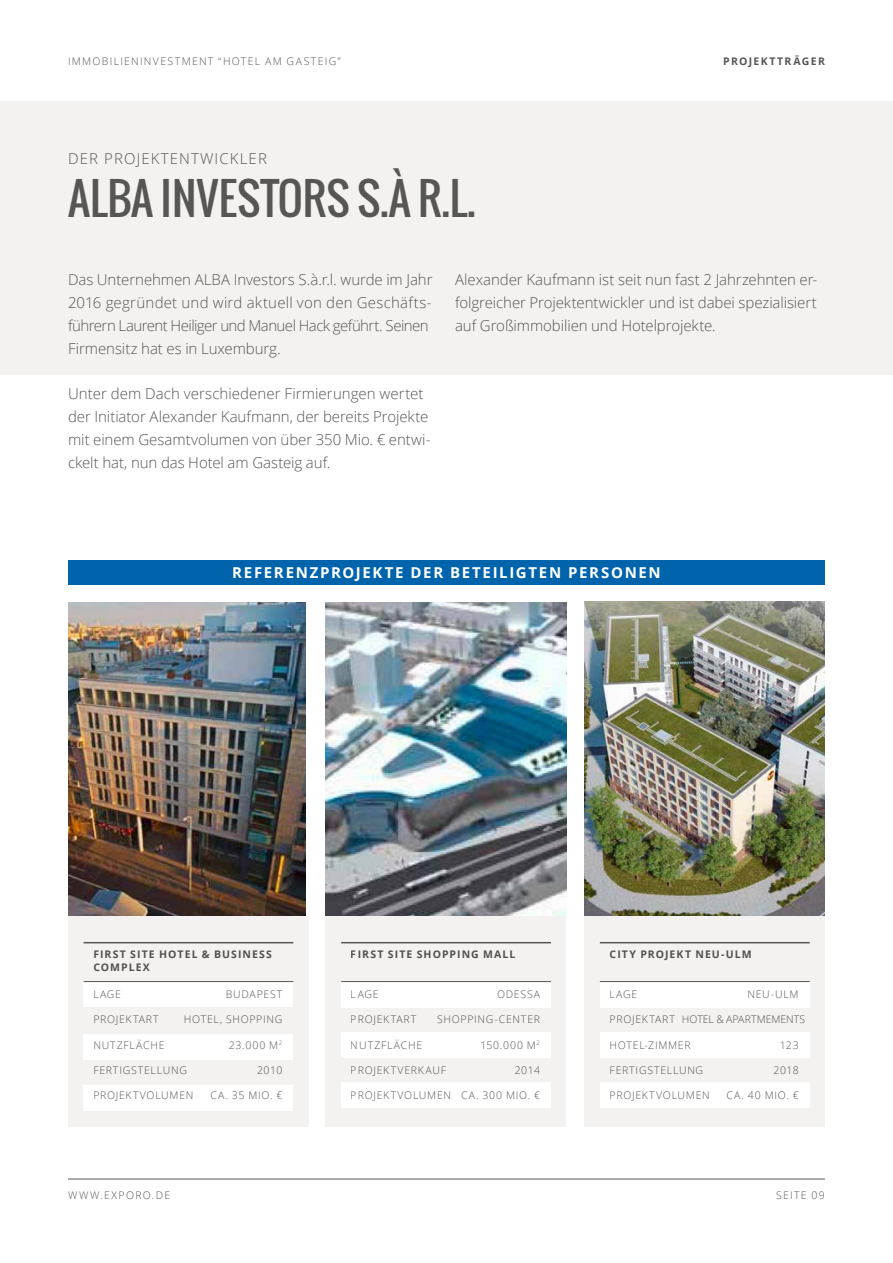
<style>
.page{position:relative;width:893px;height:1263px;background:#fff}
.page>*{position:absolute;margin:0;border:0;box-sizing:border-box;transform-origin:0 0}
.t1{font:43.5px "Oswald";color:#565655}
.t2{font:300 15px/22.8px "Open Sans";letter-spacing:-.005em;color:#565655}
.t3{font:700 15px "Open Sans";letter-spacing:.115em;color:#fff}
.t4{font:300 15px "Open Sans";letter-spacing:.075em;color:#565655}
.t5{font:300 10.5px "Open Sans";letter-spacing:.07em;color:#565655}
.t6{font:700 10.5px/12.6px "Open Sans";letter-spacing:.105em;color:#565655}
.t7{font:300 10.5px "Open Sans";letter-spacing:.12em;color:#565655}
.t8{font:300 10.5px "Open Sans";letter-spacing:.015em;color:#565655}
.t9{font:300 10.5px "Open Sans";letter-spacing:.13em;color:#565655}
.t10{font:700 10.5px "Open Sans";letter-spacing:.125em;color:#565655}
</style>
<div class="page">
<hr style="left:68px;top:1178px;width:757px;height:1px;background:#565655">
<div style="left:0;top:101px;width:893px;height:273px;background:#f4f1f1"></div>
<div style="left:68px;top:560px;width:757px;height:25px;background:#0064ad"></div>
<div style="left:68px;top:915px;width:241px;height:212px;background:#f4f1f1"></div>
<img style="left:68px;top:602px;width:237px;height:313px">
<div style="left:326px;top:737px;width:240px;height:390px;background:#f4f1f1"></div>
<div style="left:584px;top:737px;width:241px;height:390px;background:#f4f1f1"></div>
<img style="left:326px;top:602px;width:240px;height:313px">
<img style="left:584px;top:602px;width:241px;height:313px">
<div style="left:83px;top:982px;width:210px;height:25px;background:#fff"></div>
<div style="left:84px;top:1086px;width:209px;height:25px;background:#fff"></div>
<div style="left:84px;top:1034px;width:209px;height:25px;background:#fff"></div>
<hr style="left:84px;top:981px;width:209px;height:1px;background:#565655">
<hr style="left:84px;top:942px;width:209px;height:1px;background:#565655">
<div style="left:341px;top:982px;width:210px;height:25px;background:#fff"></div>
<div style="left:341px;top:1082px;width:210px;height:26px;background:#fff"></div>
<div style="left:341px;top:1032px;width:210px;height:25px;background:#fff"></div>
<hr style="left:341px;top:981px;width:210px;height:1px;background:#565655">
<hr style="left:341px;top:942px;width:210px;height:1px;background:#565655">
<div style="left:600px;top:982px;width:209px;height:25px;background:#fff"></div>
<div style="left:600px;top:1082px;width:209px;height:26px;background:#fff"></div>
<div style="left:600px;top:1032px;width:209px;height:25px;background:#fff"></div>
<hr style="left:600px;top:981px;width:210px;height:1px;background:#565655">
<hr style="left:600px;top:942px;width:210px;height:1px;background:#565655">
<p class="t7" style="left:68px;top:54px;width:274px">IMMOBILIENINVESTMENT “HOTEL AM GASTEIG”</p>
<p class="t4" style="left:68px;top:149px;width:200px">DER PROJEKTENTWICKLER</p>
<h1 class="t1" style="left:68px;top:165px;width:409px">ALBA INVESTORS S.À R.L.</h1>
<p class="t10" style="left:723px;top:54px;width:103px">PROJEKTTRÄGER</p>
<p class="t2" style="left:68px;top:268px;width:366px">Das Unternehmen ALBA Investors S.à.r.l. wurde im Jahr 2016 gegründet und wird aktuell von den Geschäfts&shy;führern Laurent Heiliger und Manuel Hack geführt. Seinen Firmensitz hat es in Luxemburg.</p>
<p class="t2" style="left:68px;top:382px;width:364px">Unter dem Dach verschiedener Firmierungen wertet der Initiator Alexander Kaufmann, der bereits Projekte mit einem Gesamtvolumen von über 350 Mio. € entwi&shy;ckelt hat, nun das Hotel am Gasteig auf.</p>
<p class="t2" style="left:455px;top:268px;width:364px;text-align:justify">Alexander Kaufmann ist seit nun fast 2 Jahrzehnten er&shy;folgreicher Projektentwickler und ist dabei spezialisiert auf Großimmobilien und Hotelprojekte.</p>
<p class="t3" style="left:232px;top:562px;width:430px">REFERENZPROJEKTE DER BETEILIGTEN PERSONEN</p>
<p class="t6" style="left:93px;top:948px;width:180px">FIRST SITE HOTEL &amp; BUSINESS<br>COMPLEX</p>
<p class="t5" style="left:93px;top:987px;width:29px">LAGE</p>
<p class="t5" style="left:226px;top:987px;width:58px">BUDAPEST</p>
<p class="t5" style="left:93px;top:1012px;width:67px">PROJEKTART</p>
<p class="t5" style="left:184px;top:1012px;width:100px">HOTEL, SHOPPING</p>
<p class="t5" style="left:93px;top:1038px;width:73px">NUTZFLÄCHE</p>
<p class="t5" style="left:229px;top:1038px;width:55px">23.000 M<sup>2</sup></p>
<p class="t5" style="left:93px;top:1063px;width:95px">FERTIGSTELLUNG</p>
<p class="t5" style="left:257px;top:1063px;width:27px">2010</p>
<p class="t5" style="left:93px;top:1088px;width:101px">PROJEKTVOLUMEN</p>
<p class="t5" style="left:211px;top:1088px;width:73px">CA. 35 MIO. €</p>
<p class="t9" style="left:68px;top:1188px;width:104px">WWW.EXPORO.DE</p>
<p class="t6" style="left:351px;top:948px;width:166px">FIRST SITE SHOPPING MALL</p>
<p class="t5" style="left:351px;top:987px;width:29px">LAGE</p>
<p class="t5" style="left:497px;top:987px;width:44px">ODESSA</p>
<p class="t5" style="left:351px;top:1012px;width:67px">PROJEKTART</p>
<p class="t5" style="left:437px;top:1012px;width:104px">SHOPPING-CENTER</p>
<p class="t5" style="left:351px;top:1038px;width:73px">NUTZFLÄCHE</p>
<p class="t5" style="left:480px;top:1038px;width:61px">150.000 M<sup>2</sup></p>
<p class="t5" style="left:351px;top:1063px;width:96px">PROJEKTVERKAUF</p>
<p class="t5" style="left:515px;top:1063px;width:27px">2014</p>
<p class="t5" style="left:351px;top:1088px;width:191px">PROJEKTVOLUMEN CA. 300 MIO. €</p>
<p class="t6" style="left:610px;top:948px;width:144px">CITY PROJEKT NEU-ULM</p>
<p class="t5" style="left:610px;top:987px;width:29px">LAGE</p>
<p class="t5" style="left:747px;top:987px;width:53px">NEU-ULM</p>
<p class="t8" style="left:610px;top:1012px;width:197px">PROJEKTART HOTEL &amp; APARTMEMENTS</p>
<p class="t5" style="left:610px;top:1038px;width:82px">HOTEL-ZIMMER</p>
<p class="t5" style="left:780px;top:1038px;width:20px">123</p>
<p class="t5" style="left:610px;top:1063px;width:95px">FERTIGSTELLUNG</p>
<p class="t5" style="left:773px;top:1063px;width:27px">2018</p>
<p class="t5" style="left:610px;top:1088px;width:101px">PROJEKTVOLUMEN</p>
<p class="t5" style="left:726px;top:1088px;width:74px">CA. 40 MIO. €</p>
<p class="t5" style="left:776px;top:1188px;width:50px">SEITE 09</p>
</div>
